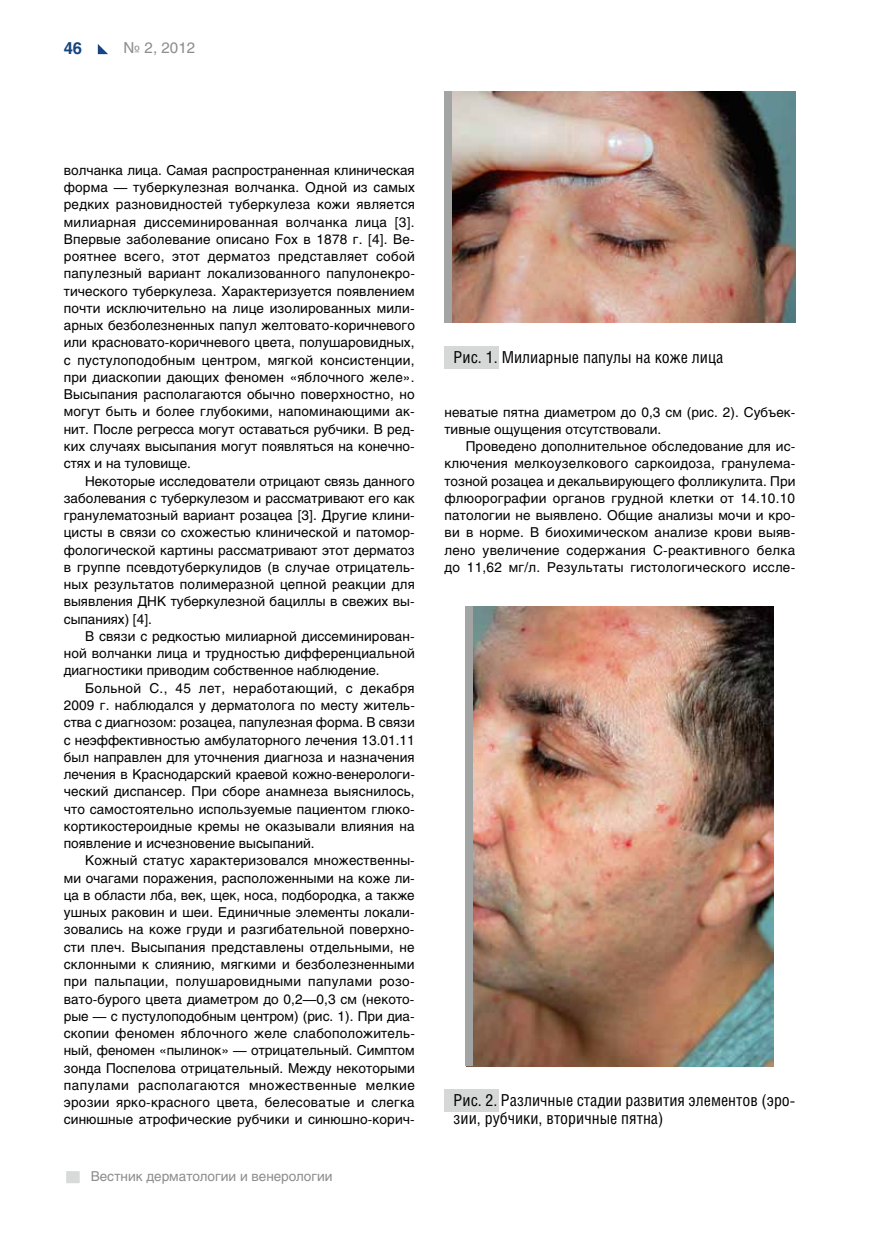
<style>
.page{position:relative;width:872px;height:1234px;background:#fff}
.page>*{position:absolute;margin:0;border:0;box-sizing:border-box;transform-origin:0 0}
.t1{font:16.5px/18.1px "Helios Cond C";color:#000}
.t2{font:700 16.5px "Helios C";color:#164581}
.t3{font:15px "Helios C";color:#8d8d8d}
.t4{font:13.5px/17.2px "Helios C";letter-spacing:.005em;color:#000;text-align:justify}
.t5{font:13.5px "Helios C";color:#8d8d8d}
</style>
<div class="page">
<div style="left:66px;top:1170px;width:14px;height:12px;background:#d8d9d9"></div>
<svg style="left:98px;top:44px;width:10px;height:10px"></svg>
<img style="left:452px;top:91px;width:343px;height:231px">
<img style="left:472px;top:606px;width:301px;height:460px">
<div style="left:444px;top:346px;width:55px;height:23px;background:#d6d7d7"></div>
<div style="left:444px;top:1088px;width:55px;height:22px;background:#d6d7d7"></div>
<div style="left:444px;top:91px;width:8px;height:231px;background:#a3a4a4"></div>
<div style="left:465px;top:606px;width:7px;height:460px;background:#a3a4a4"></div>
<p class="t2" style="left:64px;top:38px;width:20px">46</p>
<p class="t3" style="left:124px;top:39px;width:73px">№ 2, 2012</p>
<p class="t4" style="left:64px;top:161px;width:353px">волчанка лица. Самая распространенная клиническая форма — туберкулезная волчанка. Одной из самых редких разновидностей туберкулеза кожи является милиарная диссеминированная волчанка лица [3].<br>Впервые заболевание описано Fox в 1878 г. [4]. Ве&shy;роятнее всего, этот дерматоз представляет собой папулезный вариант локализованного папулонекро&shy;тического туберкулеза. Характеризуется появлением почти исключительно на лице изолированных мили&shy;арных безболезненных папул желтовато-коричневого или красновато-коричневого цвета, полушаровидных, с пустулоподобным центром, мягкой консистенции, при диаскопии дающих феномен «яблочного желе».<br>Высыпания располагаются обычно поверхностно, но могут быть и более глубокими, напоминающими ак&shy;нит. После регресса могут оставаться рубчики. В ред&shy;ких случаях высыпания могут появляться на конечно&shy;стях и на туловище.</p>
<p class="t4" style="left:64px;top:472px;width:352px;text-indent:21px">Некоторые исследователи отрицают связь данного заболевания с туберкулезом и рассматривают его как гранулематозный вариант розацеа [3]. Другие клини&shy;цисты в связи со схожестью клинической и патомор&shy;фологической картины рассматривают этот дерматоз в группе псевдотуберкулидов (в случае отрицатель&shy;ных результатов полимеразной цепной реакции для выявления ДНК туберкулезной бациллы в свежих вы&shy;сыпаниях) [4].</p>
<p class="t4" style="left:64px;top:627px;width:352px;text-indent:21px">В связи с редкостью милиарной диссеминирован&shy;ной волчанки лица и трудностью дифференциальной диагностики приводим собственное наблюдение.</p>
<p class="t4" style="left:64px;top:679px;width:353px;text-indent:21px">Больной С., 45 лет, неработающий, с декабря 2009 г. наблюдался у дерматолога по месту житель&shy;ства с диагнозом: розацеа, папулезная форма. В связи с неэффективностью амбулаторного лечения 13.01.11 был направлен для уточнения диагноза и назначения лечения в Краснодарский краевой кожно-венерологи&shy;ческий диспансер. При сборе анамнеза выяснилось, что самостоятельно используемые пациентом глюко&shy;кортикостероидные кремы не оказывали влияния на появление и исчезновение высыпаний.</p>
<p class="t4" style="left:64px;top:851px;width:352px;text-indent:21px">Кожный статус характеризовался множественны&shy;ми очагами поражения, расположенными на коже ли&shy;ца в области лба, век, щек, носа, подбородка, а также ушных раковин и шеи. Единичные элементы локали&shy;зовались на коже груди и разгибательной поверхно&shy;сти плеч. Высыпания представлены отдельными, не склонными к слиянию, мягкими и безболезненными при пальпации, полушаровидными папулами розо&shy;вато-бурого цвета диаметром до 0,2—0,3 см (некото&shy;рые — с пустулоподобным центром) (рис. 1). При диа&shy;скопии феномен яблочного желе слабоположитель&shy;ный, феномен «пылинок» — отрицательный. Симптом зонда Поспелова отрицательный. Между некоторыми папулами располагаются множественные мелкие эрозии ярко-красного цвета, белесоватые и слегка синюшные атрофические рубчики и синюшно-корич-</p>
<p class="t5" style="left:91px;top:1168px;width:243px">Вестник дерматологии и венерологии</p>
<p class="t1" style="left:453px;top:348px;width:271px">Рис. 1. Милиарные папулы на коже лица</p>
<p class="t4" style="left:444px;top:403px;width:352px">неватые пятна диаметром до 0,3 см (рис. 2). Субъек&shy;тивные ощущения отсутствовали.</p>
<p class="t4" style="left:444px;top:437px;width:352px;text-indent:21px">Проведено дополнительное обследование для ис&shy;ключения мелкоузелкового саркоидоза, гранулема&shy;тозной розацеа и декальвирующего фолликулита. При флюорографии органов грудной клетки от 14.10.10 патологии не выявлено. Общие анализы мочи и кро&shy;ви в норме. В биохимическом анализе крови выяв&shy;лено увеличение содержания С-реактивного белка до 11,62 мг/л. Результаты гистологического иссле-</p>
<p class="t1" style="left:453px;top:1090px;width:343px">Рис. 2. Различные стадии развития элементов (эро&shy;зии, рубчики, вторичные пятна)</p>
</div>
